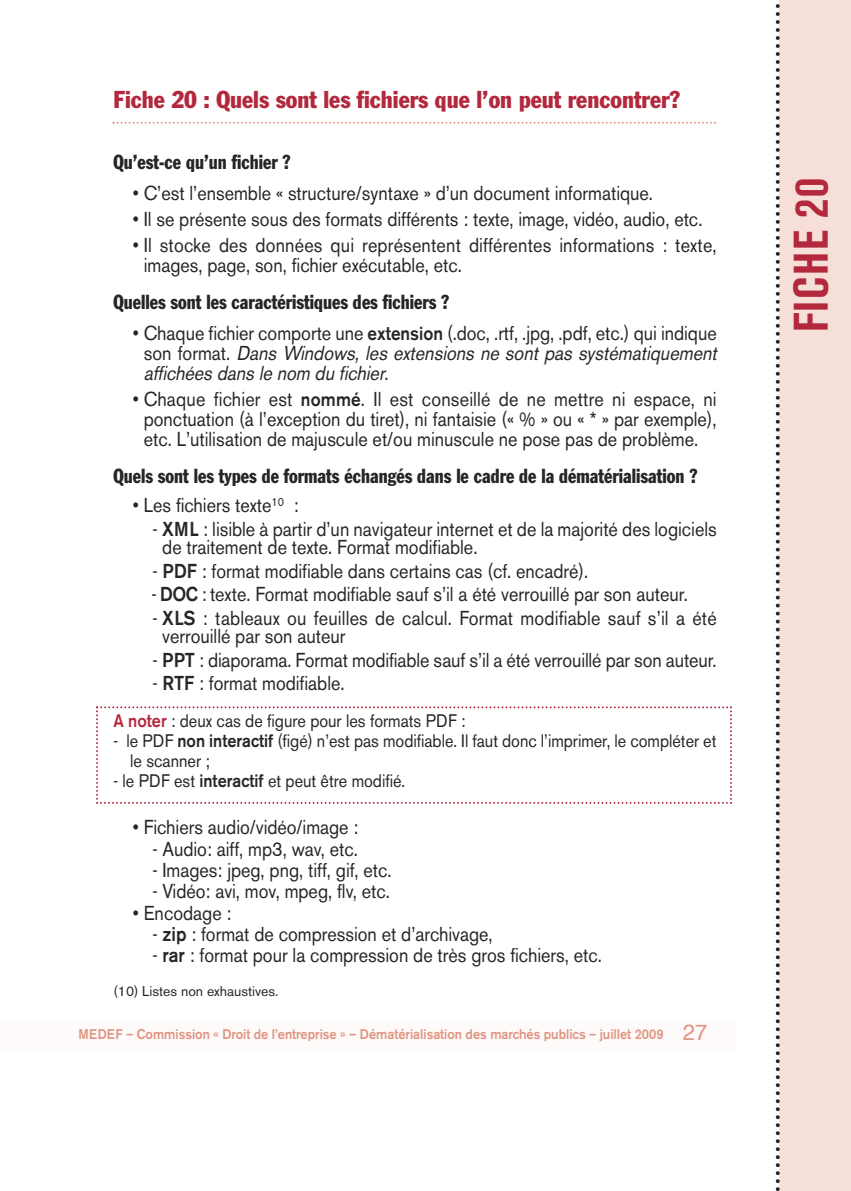
<style>
.page{position:relative;width:851px;height:1191px;background:#fff}
.page>*{position:absolute;margin:0;border:0;box-sizing:border-box;transform-origin:0 0}
.t1{font:700 condensed 48px "Akzidenz Grotesk BE";letter-spacing:.035em;color:#b3283c}
.t2{font:condensed 24px "Franklin Gothic";color:#b3283c}
.t3{font:20px/20px "Akzidenz Grotesk BE";color:#272627;scale:.9 1}
.t4{font:italic 20px/20px "Akzidenz Grotesk BE";color:#272627;scale:.9 1}
.t5{font:condensed 20px "Franklin Gothic";color:#272627;scale:.9 1}
.t6{font:18px/20px "Akzidenz Grotesk BE";color:#272627;scale:.9 1}
.t7{font:500 14px "Akzidenz Grotesk BE";color:#e09481;scale:.92 1}
.t8{font:14px "Akzidenz Grotesk BE";color:#272627}
.s1{font-style:normal}
.s2{font-weight:500;font-style:normal;font-size:19px}
.s3{font-weight:500;font-size:19px}
.s4{font-weight:500}
.s5{font-weight:500;color:#b3283c}
.s6{font-family:"Helvetica";font-weight:400;font-size:22px}
</style>
<div class="page">
<div style="left:0;top:1020px;width:735px;height:29px;background:#fdfaf9"></div>
<div style="left:778px;top:0;width:72px;height:1191px;background:#f6dfd9"></div>
<svg style="left:775px;top:0;width:4px;height:1191px"></svg>
<svg style="left:112px;top:122px;width:603px;height:2px"></svg>
<svg style="left:96px;top:706px;width:635px;height:98px"></svg>
<p class="t2" style="left:113px;top:91px;width:568px">Fiche 20 : Quels sont les fichiers que l’on peut rencontrer?</p>
<p class="t5" style="left:113px;top:155px;width:198px">Qu’est-ce qu’un fichier ?</p>
<p class="t3" style="left:133px;top:185px;width:579px">• C’est l’ensemble « structure/syntaxe » d’un document informatique.</p>
<p class="t3" style="left:133px;top:211px;width:634px">• Il se présente sous des formats différents : texte, image, vidéo, audio, etc.</p>
<p class="t3" style="left:144px;top:237px;width:638px;text-indent:-11px">• Il stocke des données qui représentent différentes informations : texte, images, page, son, fichier exécutable, etc.</p>
<p class="t5" style="left:113px;top:294px;width:374px">Quelles sont les caractéristiques des fichiers ?</p>
<p class="t4" style="left:144px;top:325px;width:642px;text-indent:-11px"><span class="s1">• Chaque fichier comporte une</span> <span class="s2">extension</span> <span class="s1">(.doc, .rtf, .jpg, .pdf, etc.) qui indique s o n f o r m a t .</span> Dans Windows, les extensions ne sont pas systématiquement affichées dans le nom du fichier<span class="s1">.</span></p>
<p class="t3" style="left:133px;top:391px;width:650px;text-align:center">• Chaque fichier est <span class="s3">nommé</span>. Il est conseillé de ne mettre ni espace, ni ponctuation (à l’exception du tiret), ni fantaisie (« % » ou « * » par exemple), etc. L’utilisation de majuscule et/ou minuscule ne pose pas de problème.</p>
<p class="t5" style="left:113px;top:468px;width:650px">Quels sont les types de formats échangés dans le cadre de la dématérialisation ?</p>
<p class="t3" style="left:133px;top:497px;width:186px">• Les fichiers texte<sup>10</sup> :</p>
<p class="t3" style="left:162px;top:522px;width:617px;line-height:18px;text-indent:-10px">- <span class="s4">XML</span> : lisible à partir d’un navigateur internet et de la majorité des logiciels de traitement de texte. Format modifiable.</p>
<p class="t3" style="left:152px;top:563px;width:485px">- <span class="s4">PDF</span> : format modifiable dans certains cas (cf. encadré).</p>
<p class="t3" style="left:151px;top:586px;width:597px">- <span class="s4">DOC</span> : texte. Format modifiable sauf s’il a été verrouillé par son auteur.</p>
<p class="t3" style="left:162px;top:611px;width:617px;line-height:18px;text-indent:-10px">- <span class="s4">XLS</span> : tableaux ou feuilles de calcul. Format modifiable sauf s’il a été verrouillé par son auteur</p>
<p class="t3" style="left:152px;top:652px;width:628px">- <span class="s4">PPT</span> : diaporama. Format modifiable sauf s’il a été verrouillé par son auteur.</p>
<p class="t3" style="left:152px;top:675px;width:215px">- <span class="s4">RTF</span> : format modifiable.</p>
<p class="t6" style="left:113px;top:713px;width:392px"><span class="s5">A noter</span> : deux cas de figure pour les formats PDF :</p>
<p class="t6" style="left:130px;top:733px;width:652px;text-indent:-17px">- le PDF <span class="s4">non interactif</span> (figé) n’est pas modifiable. Il faut donc l’imprimer, le compléter et le scanner ;</p>
<p class="t6" style="left:113px;top:773px;width:325px">- le PDF est <span class="s4">interactif</span> et peut être modifié.</p>
<p class="t3" style="left:133px;top:819px;width:252px">• Fichiers audio/vidéo/image :</p>
<p class="t3" style="left:152px;top:841px;width:230px">- Audio: aiff, mp3, wav, etc.</p>
<p class="t3" style="left:152px;top:862px;width:267px">- Images: jpeg, png, tiff, gif, etc.</p>
<p class="t3" style="left:152px;top:883px;width:265px">- Vidéo: avi, mov, mpeg, flv, etc.</p>
<p class="t3" style="left:133px;top:905px;width:111px">• Encodage :</p>
<p class="t3" style="left:152px;top:926px;width:379px">- <span class="s4">zip</span> : format de compression et d’archivage,</p>
<p class="t3" style="left:152px;top:947px;width:501px">- <span class="s4">rar</span> : format pour la compression de très gros fichiers, etc.</p>
<p class="t8" style="left:113px;top:986px;width:166px">(10) Listes non exhaustives.</p>
<p class="t7" style="left:78px;top:1029px;width:685px">MEDEF – Commission « Droit de l’entreprise » – Dématérialisation des marchés publics – juillet 2009 <span class="s6">27</span></p>
<h1 class="t1" style="left:793px;top:331px;width:155px;rotate:-90deg">FICHE 20</h1>
</div>
